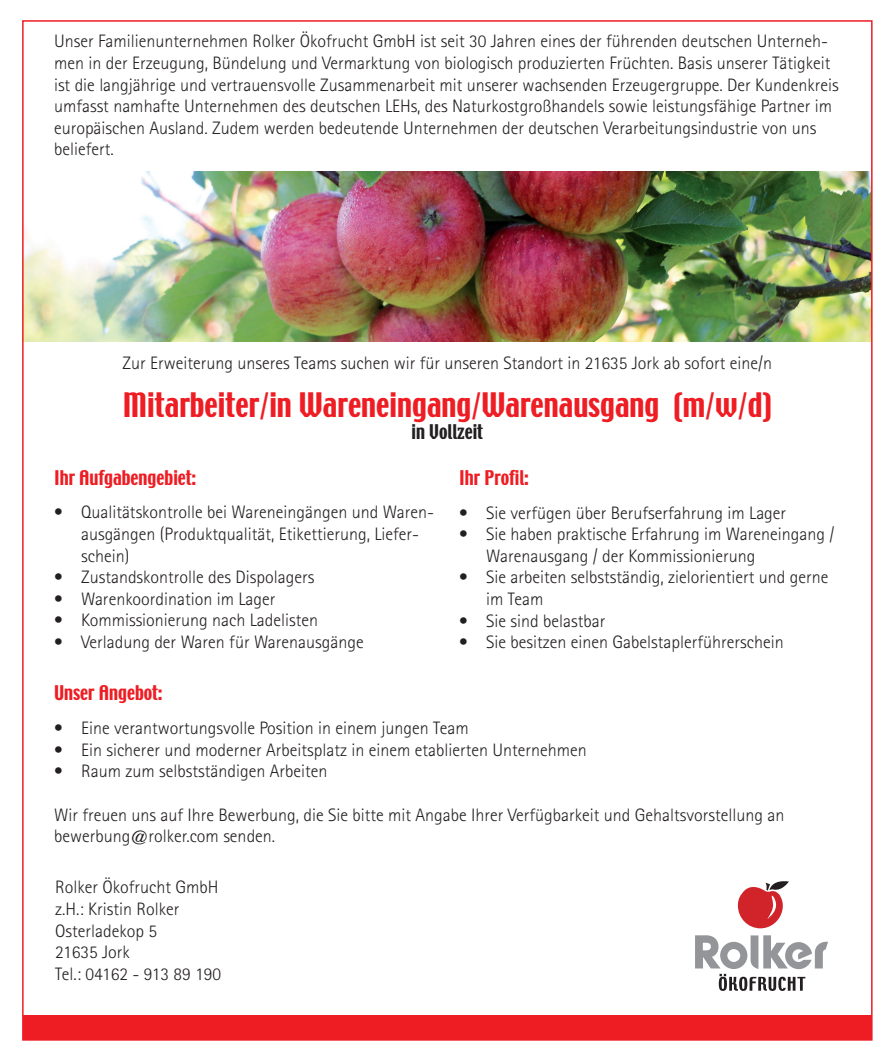
<style>
.page{position:relative;width:893px;height:1063px;background:#fff}
.page>*{position:absolute;margin:0;border:0;box-sizing:border-box;transform-origin:0 0}
.t1{font:30px "Techno";color:#ee1d23}
.t2{font:300 18px/21.6px "Rotis Sans Serif Std";color:#231f20}
.t3{font:18px "Techno";color:#ee1d23}
.t4{font:18px "Techno";color:#231f20}
</style>
<div class="page">
<div style="left:23px;top:1016px;width:849px;height:24px;background:#ee1d23"></div>
<svg style="left:738px;top:881px;width:51px;height:47px"></svg>
<svg style="left:695px;top:935px;width:133px;height:56px"></svg>
<img style="left:25px;top:171px;width:845px;height:170px">
<p class="t2" style="left:54px;top:31px;width:786px">Unser Familienunternehmen Rolker Ökofrucht GmbH ist seit 30 Jahren eines der führenden deutschen Unterneh&shy;men in der Erzeugung, Bündelung und Vermarktung von biologisch produzierten Früchten. Basis unserer Tätigkeit ist die langjährige und vertrauensvolle Zusammenarbeit mit unserer wachsenden Erzeugergruppe. Der Kundenkreis umfasst namhafte Unternehmen des deutschen LEHs, des Naturkostgroßhandels sowie leistungsfähige Partner im europäischen Ausland. Zudem werden bedeutende Unternehmen der deutschen Verarbeitungsindustrie von uns beliefert.</p>
<p class="t2" style="left:123px;top:352px;width:651px">Zur Erweiterung unseres Teams suchen wir für unseren Standort in 21635 Jork ab sofort eine/n</p>
<p class="t1" style="left:123px;top:385px;width:650px">Mitarbeiter/in Wareneingang/Warenausgang (m/w/d)</p>
<p class="t4" style="left:411px;top:419px;width:73px">in Vollzeit</p>
<p class="t3" style="left:54px;top:465px;width:144px">Ihr Aufgabengebiet:</p>
<p class="t2" style="left:81px;top:502px;width:355px;text-indent:-27px">• Qualitätskontrolle bei Wareneingängen und Waren&shy;ausgängen (Produktqualität, Etikettierung, Liefer&shy;schein)</p>
<p class="t2" style="left:54px;top:566px;width:262px">• Zustandskontrolle des Dispolagers</p>
<p class="t2" style="left:54px;top:588px;width:223px">• Warenkoordination im Lager</p>
<p class="t2" style="left:54px;top:610px;width:266px">• Kommissionierung nach Ladelisten</p>
<p class="t2" style="left:54px;top:631px;width:311px">• Verladung der Waren für Warenausgänge</p>
<p class="t3" style="left:54px;top:681px;width:110px">Unser Angebot:</p>
<p class="t2" style="left:54px;top:717px;width:416px">• Eine verantwortungsvolle Position in einem jungen Team</p>
<p class="t2" style="left:54px;top:739px;width:534px">• Ein sicherer und moderner Arbeitsplatz in einem etablierten Unternehmen</p>
<p class="t2" style="left:54px;top:761px;width:275px">• Raum zum selbstständigen Arbeiten</p>
<p class="t2" style="left:54px;top:804px;width:732px">Wir freuen uns auf Ihre Bewerbung, die Sie bitte mit Angabe Ihrer Verfügbarkeit und Gehaltsvorstellung an bewerbung@rolker.com senden.</p>
<p class="t3" style="left:459px;top:466px;width:71px">Ihr Profil:</p>
<p class="t2" style="left:459px;top:502px;width:329px">• Sie verfügen über Berufserfahrung im Lager</p>
<p class="t2" style="left:486px;top:523px;width:350px;text-indent:-27px">• Sie haben praktische Erfahrung im Wareneingang /<br>Warenausgang / der Kommissionierung</p>
<p class="t2" style="left:486px;top:567px;width:344px;text-indent:-27px">• Sie arbeiten selbstständig, zielorientiert und gerne im Team</p>
<p class="t2" style="left:459px;top:610px;width:148px">• Sie sind belastbar</p>
<p class="t2" style="left:459px;top:631px;width:326px">• Sie besitzen einen Gabelstaplerführerschein</p>
<p class="t2" style="left:55px;top:876px;width:167px">Rolker Ökofrucht GmbH z.H.: Kristin Rolker<br>Osterladekop 5<br>21635 Jork<br>Tel.: 04162 - 913 89 190</p>
</div>
